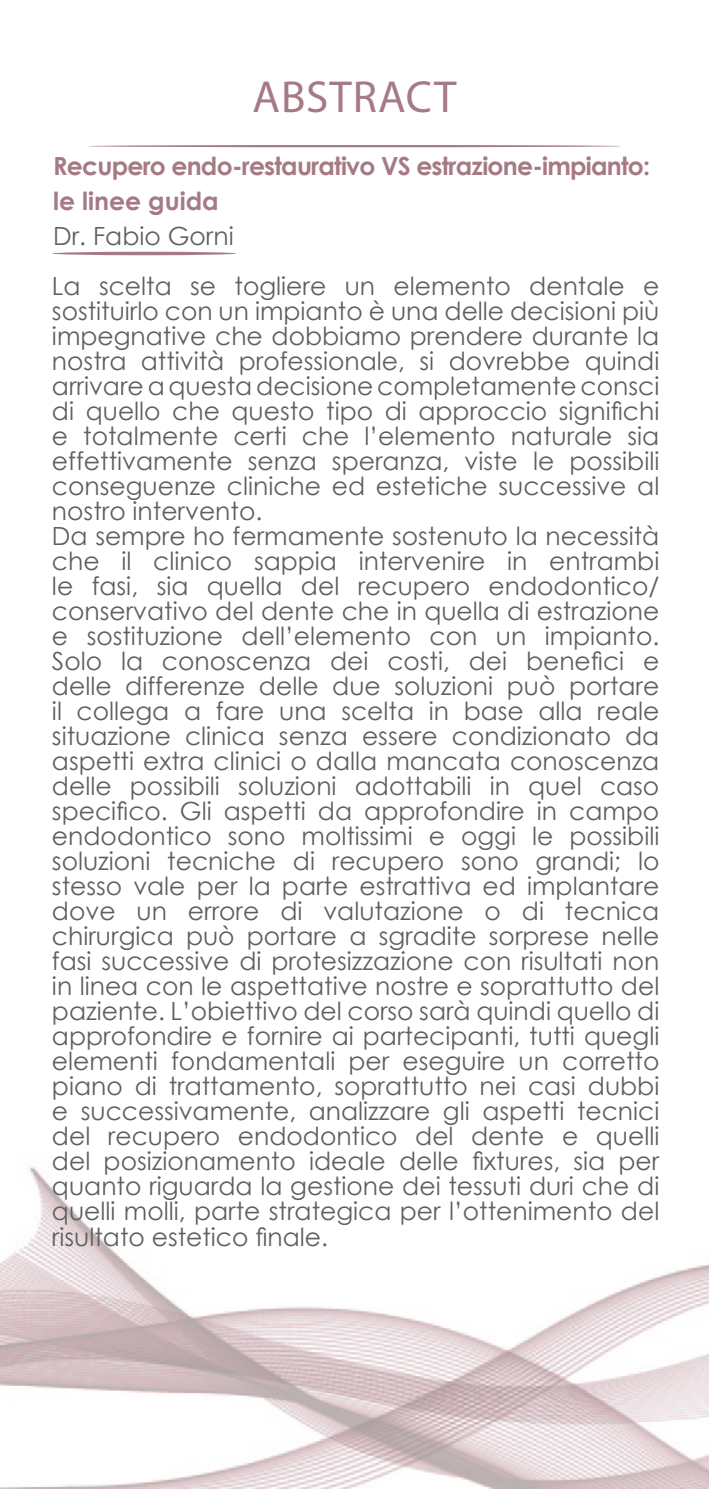
<style>
.page{position:relative;width:709px;height:1489px;background:#fff}
.page>*{position:absolute;margin:0;border:0;box-sizing:border-box;transform-origin:0 0}
.t1{font:45px "Myriad Pro";letter-spacing:.02em;color:#a57a84}
.t2{font:25px/25px "Century Gothic";color:#5c6062}
.t3{font:700 25px/35px "Century Gothic";letter-spacing:-.03em;color:#a57a84}
</style>
<div class="page">
<img style="left:0;top:1166px;width:709px;height:322px">
<hr style="left:88px;top:145px;width:533px;height:2px;background:#a57a84;border-radius:50%">
<hr style="left:52px;top:252px;width:184px;height:3px;background:#a57a84;border-radius:50%">
<h1 class="t1" style="left:252px;top:69px;width:205px">ABSTRACT</h1>
<p class="t3" style="left:53px;top:147px;width:598px">Recupero endo-restaurativo VS estrazione-impianto: le linee guida</p>
<p class="t2" style="left:52px;top:210px;width:609px;line-height:50.2px">Dr. Fabio Gorni<br>La scelta se togliere un elemento dentale e</p>
<p class="t2" style="left:52px;top:298px;width:609px">sostituirlo con un impianto è una delle decisioni più impegnative che dobbiamo prendere durante la nostra attività professionale, si dovrebbe quindi arrivare a questa decisione completamente consci di quello che questo tipo di approccio significhi e totalmente certi che l’elemento naturale sia effettivamente senza speranza, viste le possibili conseguenze cliniche ed estetiche successive al nostro intervento.<br>Da sempre ho fermamente sostenuto la necessità che il clinico sappia intervenire in entrambi le fasi, sia quella del recupero endodontico/ conservativo del dente che in quella di estrazione e sostituzione dell’elemento con un impianto.<br>Solo la conoscenza dei costi, dei benefici e delle differenze delle due soluzioni può portare il collega a fare una scelta in base alla reale situazione clinica senza essere condizionato da aspetti extra clinici o dalla mancata conoscenza delle possibili soluzioni adottabili in quel caso specifico. Gli aspetti da approfondire in campo endodontico sono moltissimi e oggi le possibili soluzioni tecniche di recupero sono grandi; lo stesso vale per la parte estrattiva ed implantare dove un errore di valutazione o di tecnica chirurgica può portare a sgradite sorprese nelle fasi successive di protesizzazione con risultati non in linea con le aspettative nostre e soprattutto del paziente. L’obiettivo del corso sarà quindi quello di approfondire e fornire ai partecipanti, tutti quegli elementi fondamentali per eseguire un corretto piano di trattamento, soprattutto nei casi dubbi e successivamente, analizzare gli aspetti tecnici del recupero endodontico del dente e quelli del posizionamento ideale delle fixtures, sia per quanto riguarda la gestione dei tessuti duri che di quelli molli, parte strategica per l’ottenimento del risultato estetico finale.</p>
</div>
